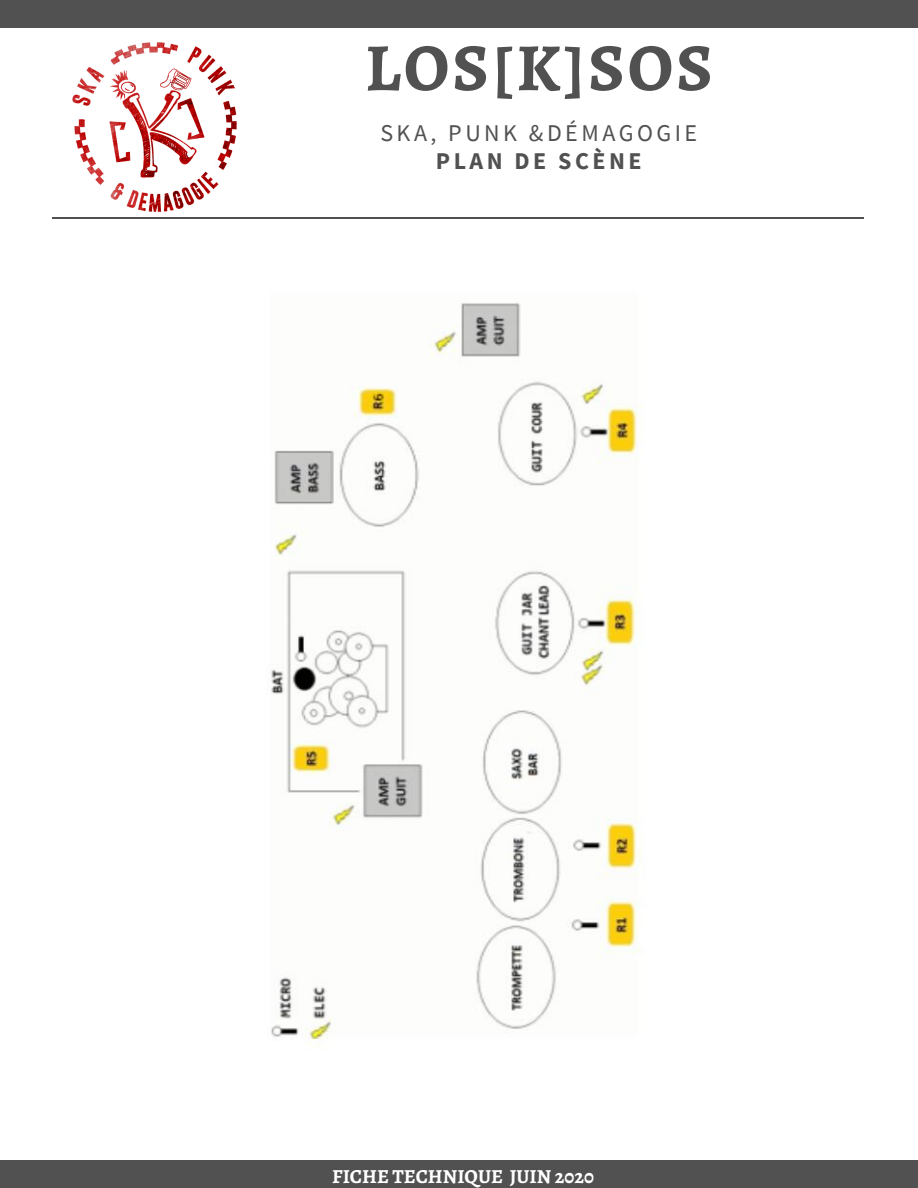
<style>
.page{position:relative;width:918px;height:1188px;background:#fff}
.page>*{position:absolute;margin:0;border:0;box-sizing:border-box;transform-origin:0 0}
.t1{font:700 67.5px "Alegreya SC";letter-spacing:.045em;color:#515151}
.t2{font:24px "Source Sans Pro";letter-spacing:.145em;color:#515151}
.t3{font:700 24px "Source Sans Pro";letter-spacing:.145em;color:#515151}
.t4{font:700 19.95px "Alegreya SC";color:#fff}
</style>
<div class="page">
<div style="left:0;top:0;width:918px;height:28px;background:#515151"></div>
<div style="left:0;top:1161px;width:918px;height:27px;background:#515151"></div>
<hr style="left:52px;top:217px;width:812px;height:1px;background:#515151">
<img style="left:52px;top:42px;width:213px;height:177px">
<img style="left:271px;top:302px;width:373px;height:744px">
<h1 class="t1" style="left:365px;top:22px;width:349px">LOS[K]SOS</h1>
<p class="t2" style="left:380px;top:117px;width:318px">SKA, PUNK &amp;DÉMAGOGIE</p>
<p class="t3" style="left:436px;top:145px;width:207px">PLAN DE SCÈNE</p>
<p class="t4" style="left:332px;top:1163px;width:264px">FICHE TECHNIQUE JUIN 2020</p>
</div>
